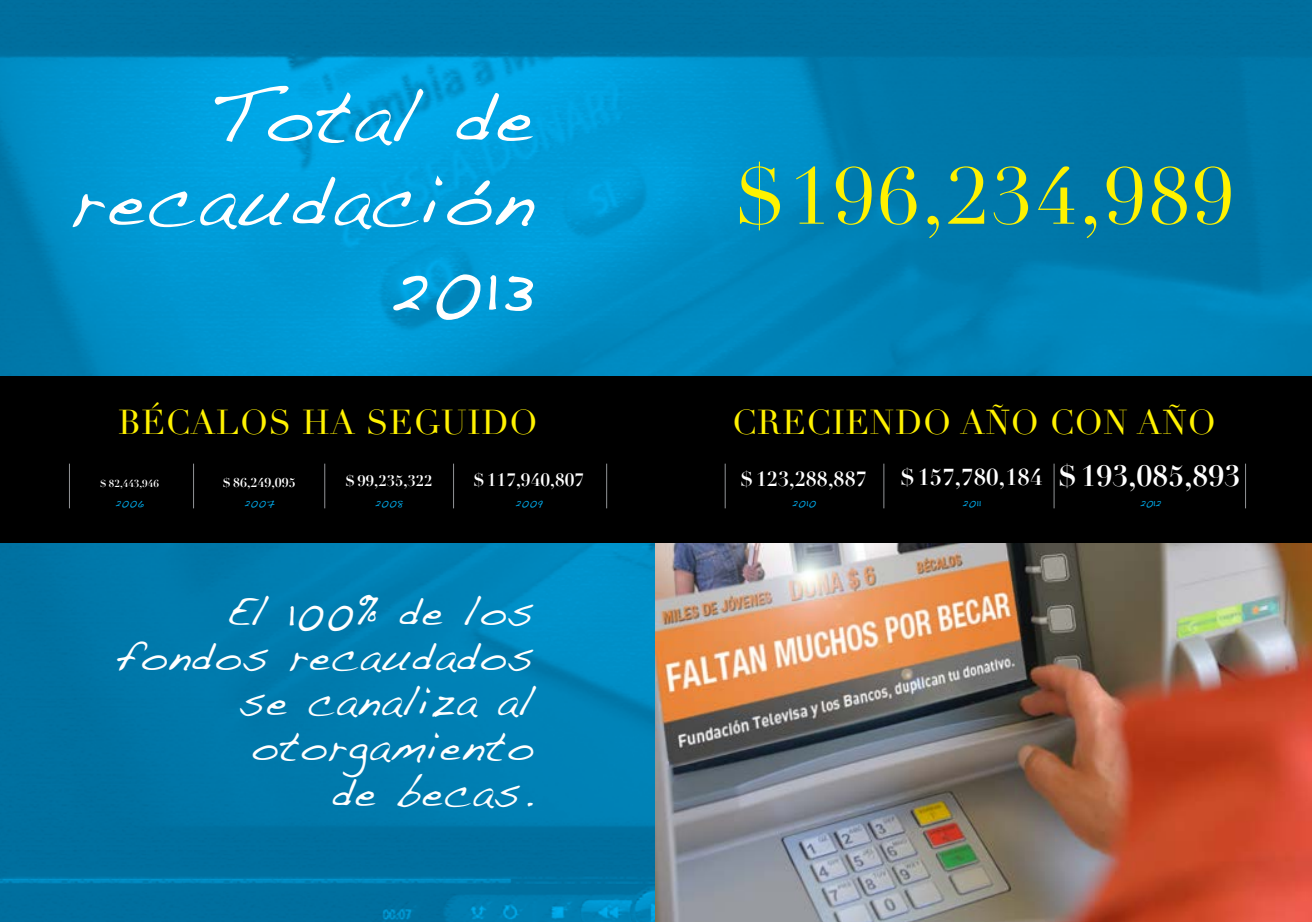
<style>
.page{position:relative;width:1312px;height:922px;background:#fff}
.page>*{position:absolute;margin:0;border:0;box-sizing:border-box;transform-origin:0 0}
.t1{font:78.75px "Didot";letter-spacing:.04em;color:#fff200}
.t2{font:75px/83.8px "Handwriting Dakota";letter-spacing:.04em;color:#fff;text-align:right}
.t3{font:41.88px/45.2px "Handwriting Dakota";letter-spacing:.04em;color:#fff;text-align:right}
.t4{font:33.75px "Didot";letter-spacing:.02em;color:#fff200}
.t5{font:700 22.5px "Didot";color:#fff}
.t6{font:700 20px "Didot";color:#fff}
.t7{font:700 17.5px "Didot";color:#fff}
.t8{font:700 15px "Didot";color:#fff}
.t9{font:700 12.5px "Didot";color:#fff}
.t10{font:11.25px "Handwriting Dakota";letter-spacing:.04em;color:#00aeef}
.t11{font:700 10px "Didot";color:#fff}
.s1{font-size:28.75px}
</style>
<div class="page">
<img style="left:0;top:0;width:1311px;height:921px">
<img style="left:656px;top:542px;width:655px;height:379px">
<div style="left:0;top:375px;width:1311px;height:167px;background:#000"></div>
<hr style="left:606px;top:463px;width:1px;height:45px;background:#939598">
<hr style="left:724px;top:463px;width:1px;height:45px;background:#939598">
<hr style="left:883px;top:463px;width:1px;height:45px;background:#939598">
<hr style="left:1244px;top:463px;width:1px;height:45px;background:#939598">
<hr style="left:1053px;top:463px;width:1px;height:45px;background:#939598">
<hr style="left:453px;top:463px;width:1px;height:45px;background:#939598">
<hr style="left:324px;top:463px;width:1px;height:45px;background:#939598">
<hr style="left:193px;top:463px;width:1px;height:45px;background:#939598">
<hr style="left:69px;top:463px;width:1px;height:45px;background:#939598">
<h2 class="t2" style="left:72px;top:73px;width:462px">Total de recaudación<br>2013</h2>
<h1 class="t1" style="left:734px;top:149px;width:501px">$196,234,989</h1>
<p class="t4" style="left:118px;top:401px;width:421px">BÉCALOS HA SEGUIDO</p>
<p class="t4" style="left:732px;top:401px;width:485px">CRECIENDO AÑO CON AÑO</p>
<p class="t11" style="left:100px;top:477px;width:60px">$ 82,443,946</p>
<p class="t9" style="left:223px;top:474px;width:74px">$ 86,249,095</p>
<p class="t8" style="left:345px;top:471px;width:88px">$ 99,235,322</p>
<p class="t7" style="left:473px;top:469px;width:112px">$117,940,807</p>
<p class="t6" style="left:740px;top:466px;width:128px">$123,288,887</p>
<p class="t5" style="left:900px;top:463px;width:341px">$157,780,184 <span class="s1">$193,085,893</span></p>
<p class="t10" style="left:115px;top:496px;width:30px">2006</p>
<p class="t10" style="left:244px;top:496px;width:32px">2007</p>
<p class="t10" style="left:375px;top:496px;width:30px">2008</p>
<p class="t10" style="left:515px;top:496px;width:29px">2009</p>
<p class="t10" style="left:791px;top:496px;width:26px">2010</p>
<p class="t10" style="left:961px;top:496px;width:20px">2011</p>
<p class="t10" style="left:1139px;top:496px;width:23px">2012</p>
<p class="t3" style="left:117px;top:587px;width:418px">El 100% de los fondos recaudados se canaliza al otorgamiento<br>de becas.</p>
</div>
